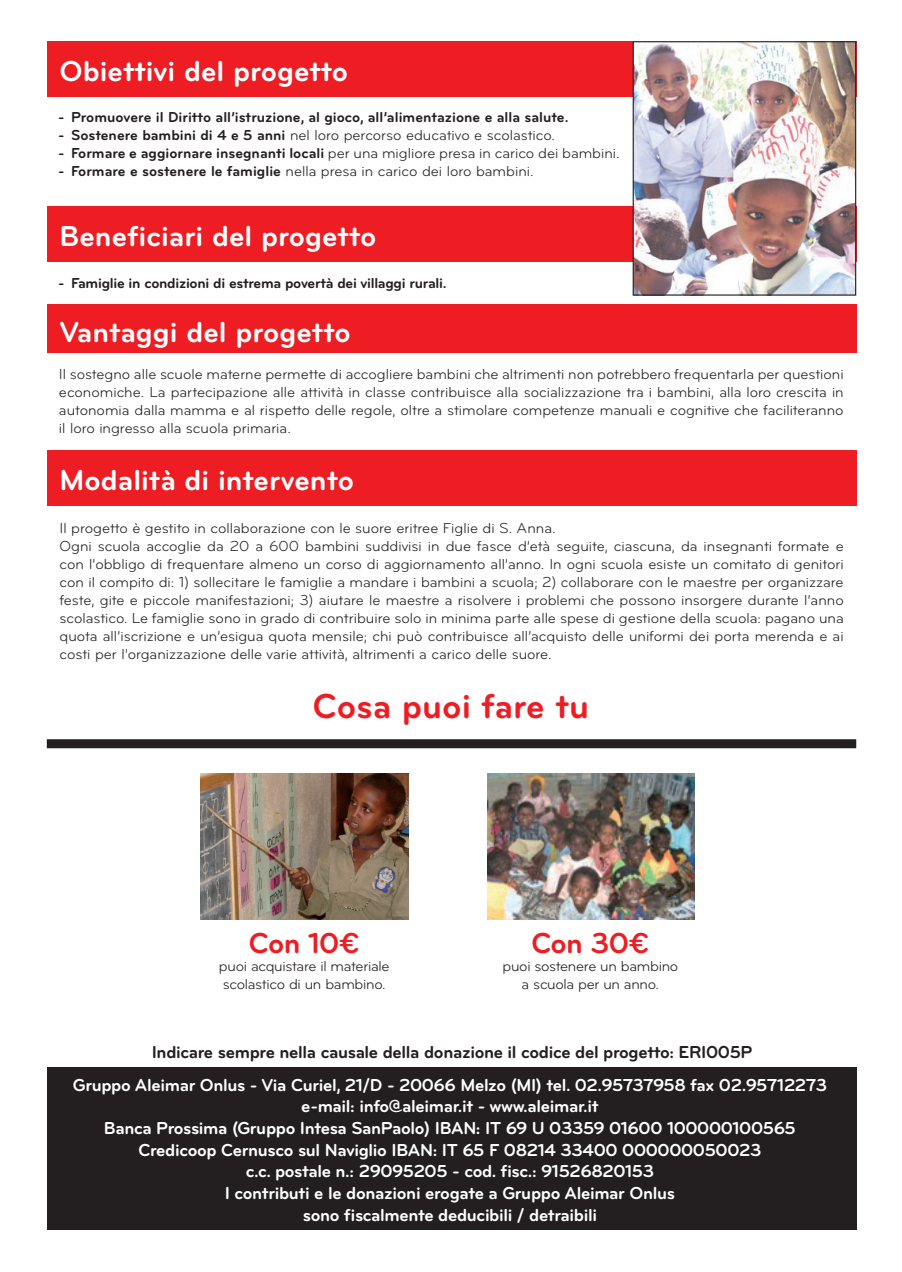
<style>
.page{position:relative;width:902px;height:1272px;background:#fff}
.page>*{position:absolute;margin:0;border:0;box-sizing:border-box;transform-origin:0 0}
.t1{font:700 36px "Bryant LG";color:#ee1d23}
.t2{font:700 30px "Bryant LG";color:#fff}
.t3{font:700 30px "Bryant LG";letter-spacing:-.025em;color:#ee1d23}
.t4{font:700 18px/21.6px "Bryant LG";letter-spacing:-.02em;color:#fff;text-align:center}
.t5{font:700 18px "Bryant LG";letter-spacing:-.02em;color:#231f20}
.t6{font:15px/18px "Bryant LG";color:#231f20;text-align:justify}
.t7{font:700 15px "Bryant LG";letter-spacing:-.005em;color:#231f20}
.t8{font:15px/18px "Bryant LG";letter-spacing:-.02em;color:#231f20}
.s1{font-weight:700}
</style>
<div class="page">
<div style="left:47px;top:41px;width:809px;height:55px;background:#ee1d23"></div>
<div style="left:47px;top:739px;width:809px;height:9px;background:#231f20"></div>
<div style="left:47px;top:1066px;width:809px;height:163px;background:#231f20"></div>
<div style="left:47px;top:206px;width:809px;height:55px;background:#ee1d23"></div>
<div style="left:47px;top:304px;width:809px;height:48px;background:#ee1d23"></div>
<div style="left:47px;top:450px;width:809px;height:55px;background:#ee1d23"></div>
<img style="left:634px;top:43px;width:220px;height:250px">
<div style="left:632px;top:41px;width:224px;height:254px;border:1px solid #231f20"></div>
<img style="left:200px;top:773px;width:208px;height:146px">
<img style="left:487px;top:773px;width:207px;height:146px">
<h2 class="t2" style="left:60px;top:52px;width:290px">Obiettivi del progetto</h2>
<p class="t7" style="left:58px;top:108px;width:512px">- Promuovere il Diritto all’istruzione, al gioco, all’alimentazione e alla salute.</p>
<p class="t6" style="left:58px;top:126px;width:498px"><span class="s1">- Sostenere bambini di 4 e 5 anni</span> nel loro percorso educativo e scolastico.</p>
<p class="t6" style="left:58px;top:144px;width:563px"><span class="s1">- Formare e aggiornare insegnanti locali</span> per una migliore presa in carico dei bambini.</p>
<p class="t6" style="left:58px;top:162px;width:477px"><span class="s1">- Formare e sostenere le famiglie</span> nella presa in carico dei loro bambini.</p>
<h2 class="t2" style="left:60px;top:217px;width:318px">Beneficiari del progetto</h2>
<p class="t7" style="left:58px;top:273px;width:390px">- Famiglie in condizioni di estrema povertà dei villaggi rurali.</p>
<h2 class="t2" style="left:60px;top:313px;width:292px">Vantaggi del progetto</h2>
<p class="t6" style="left:59px;top:365px;width:786px">Il sostegno alle scuole materne permette di accogliere bambini che altrimenti non potrebbero frequentarla per questioni economiche. La partecipazione alle attività in classe contribuisce alla socializzazione tra i bambini, alla loro crescita in autonomia dalla mamma e al rispetto delle regole, oltre a stimolare competenze manuali e cognitive che faciliteranno il loro ingresso alla scuola primaria.</p>
<h2 class="t2" style="left:60px;top:461px;width:296px">M odalità di intervento</h2>
<p class="t6" style="left:60px;top:519px;width:785px;text-align:left">Il progetto è gestito in collaborazione con le suore eritree Figlie di S. Anna.<br>Ogni scuola accoglie da 20 a 600 bambini suddivisi in due fasce d’età seguite, ciascuna, da insegnanti formate e con l’obbligo di frequentare almeno un corso di aggiornamento all’anno. In ogni scuola esiste un comitato di genitori con il compito di: 1) sollecitare le famiglie a mandare i bambini a scuola; 2) collaborare con le maestre per organizzare feste, gite e piccole manifestazioni; 3) aiutare le maestre a risolvere i problemi che possono insorgere durante l’anno scolastico. Le famiglie sono in grado di contribuire solo in minima parte alle spese di gestione della scuola: pagano una quota all’iscrizione e un’esigua quota mensile; chi può contribuisce all’acquisto delle uniformi dei porta merenda e ai costi per l’organizzazione delle varie attività, altrimenti a carico delle suore.</p>
<h1 class="t1" style="left:313px;top:683px;width:278px">Cosa puoi fare tu</h1>
<h2 class="t3" style="left:249px;top:924px;width:112px">Con 10€</h2>
<p class="t8" style="left:219px;top:957px;width:172px">puoi acquistare il materiale scolastico di un bambino.</p>
<h2 class="t3" style="left:531px;top:924px;width:119px">Con 30€</h2>
<p class="t8" style="left:502px;top:957px;width:177px;text-align:center">puoi sostenere un bambino a scuola per un anno.</p>
<p class="t5" style="left:152px;top:1040px;width:602px">Indicare sempre nella causale della donazione il codice del progetto: ERI005P</p>
<p class="t4" style="left:73px;top:1074px;width:755px">Gruppo Aleimar Onlus - Via Curiel, 21/D - 20066 Melzo (M I) tel. 02.95737958 fax 02.95712273 e-mail: info@aleimar.it - www.aleimar.it<br>Banca Prossima (Gruppo Intesa SanPaolo) IBAN : IT 69 U 03359 01600 100000100565<br>Credicoop Cernusco sul N aviglio IBAN : IT 65 F 08214 33400 000000050023<br>c.c. postale n.: 29095205 - cod. fisc.: 91526820153<br>I contributi e le donazioni erogate a Gruppo Aleimar Onlus<br>sono fiscalmente deducibili / detraibili</p>
</div>
